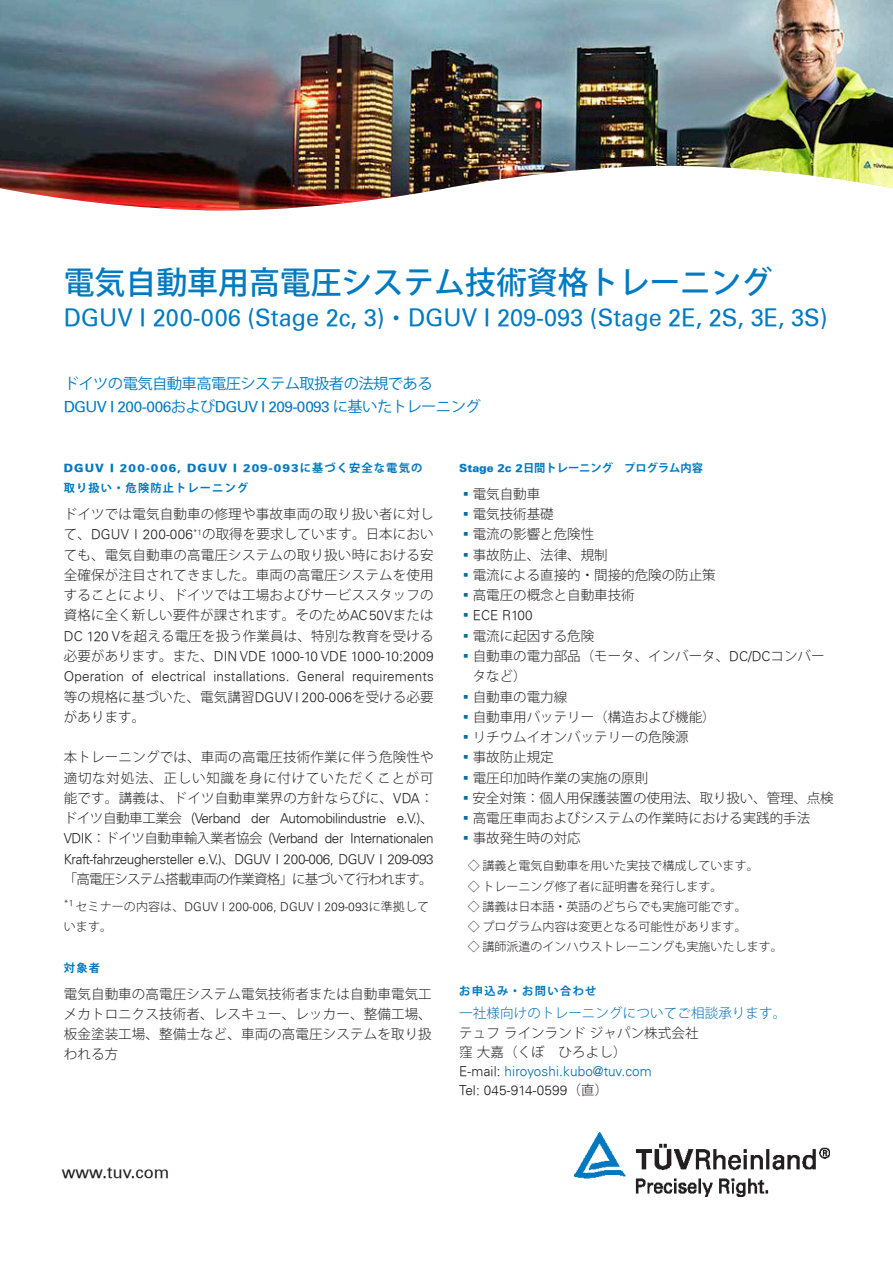
<style>
.page{position:relative;width:893px;height:1263px;background:#fff}
.page>*{position:absolute;margin:0;border:0;box-sizing:border-box;transform-origin:0 0}
.Header_line{font:500 31.5px "Koz Go Pro";color:#007ac2}
.Header_line-2{font:24px "Univers";color:#007ac2}
.t1{font:16.5px "Univers";color:#231f20}
.Header_line-3{font:15px "Univers";letter-spacing:-.04em;color:#007ac2}
.Header_line-4{font:15px "Koz Go Pro";letter-spacing:-.04em;color:#007ac2}
._03_Copy{font:300 13.5px/20.2px "Koz Go Pro";color:#231f20;text-align:justify}
._04_Copyheadline{font:300 13.5px/20.2px "Koz Go Pro";letter-spacing:.01em;color:#231f20;text-align:justify}
.t2{font:300 13.5px "Univers";letter-spacing:.01em;color:#026ca3}
.t3{font:300 13.5px "Univers";letter-spacing:.01em;color:#231f20}
.t4{font:300 13.5px "Koz Go Pro";letter-spacing:.01em;color:#0071b6}
.t5{font:300 12px "Koz Go Pro";color:#231f20}
.t6{font:300 12px/20.2px "Univers";letter-spacing:.01em;color:#231f20}
._04_Copyheadline-2{font:900 11.25px/20.2px "Univers";letter-spacing:.1em;color:#0079c2}
.t7{font:700 11.25px "Koz Go Pro";color:#007ac2}
.t8{font:700 11.25px "Koz Go Pro";letter-spacing:.12em;color:#007ac2}
._04_Copyheadline-3{font:700 11.25px "Koz Go Pro";color:#0079c2}
.s1{font-family:"Koz Min Pr 6 N"}
.s2{font-family:"Koz Go Pro"}
.s3{font-family:"Koz Go Pro";font-weight:700}
.s4{font-family:"Univers"}
.s5{font-family:"Univers";font-weight:900}
.s6{color:#026ca3}
.s7{font-family:"Koz Go Pro";color:#026ca3}
.s8{color:#231f20}
</style>
<div class="page">
<img style="left:0;top:0;width:893px;height:210px">
<img style="left:574px;top:1133px;width:255px;height:63px">
<p class="Header_line" style="left:64px;top:262px;width:710px">電気自動車用高電圧システム技術資格トレーニング</p>
<p class="Header_line-2" style="left:64px;top:303px;width:765px">DGUV I 200-006 (Stage 2c, 3)<span class="s1">・</span>DGUV I 209-093 (Stage 2E, 2S, 3E, 3S)</p>
<p class="Header_line-4" style="left:64px;top:374px;width:370px">ドイツの電気自動車高電圧システム取扱者の法規である</p>
<p class="Header_line-3" style="left:64px;top:397px;width:418px">DGUV I 200-006<span class="s2">および</span>DGUV I 209-0093 <span class="s2">に基いたトレーニング</span></p>
<p class="_04_Copyheadline-2" style="left:64px;top:458px;width:360px">DGUV I 200-006, DGUV I 209-093<span class="s3">に基づく安全な電気の取り扱い・危険防止トレーニング</span></p>
<p class="_03_Copy" style="left:64px;top:504px;width:371px">ドイツでは電気自動車の修理や事故車両の取り扱い者に対して、<span class="s4">DGUV I 200-006</span><sup>*1</sup>の取得を要求しています。日本においても、電気自動車の高電圧システムの取り扱い時における安全確保が注目されてきました。車両の高電圧システムを使用することにより、ドイツでは工場およびサービススタッフの資格に全く新しい要件が課されます。そのため<span class="s4">AC 50 V</span>または<span class="s4">DC 120 V</span>を超える電圧を扱う作業員は、特別な教育を受ける必要があります。また、<span class="s4">DIN VDE 1000-10 VDE 1000-10:2009<br>Operation of electrical installations. General requirements</span>等の規格に基づいた、電気講習<span class="s4">DGUV I 200-006</span>を受ける必要があります。</p>
<p class="_03_Copy" style="left:64px;top:747px;width:371px">本トレーニングでは、車両の高電圧技術作業に伴う危険性や適切な対処法、正しい知識を身に付けていただくことが可能です。講義は、ドイツ自動車業界の方針ならびに、<span class="s4">VDA</span>：ドイツ自動車工業会 (<span class="s4">Verband der Automobilindustrie e.V.</span>)、<span class="s4">VDIK</span>：ドイツ自動車輸入業者協会 (<span class="s4">Verband der Internationalen Kraft-fahrzeughersteller e.V.)</span>、<span class="s4">DGUV I 200-006, DGUV I 209-093</span>「高電圧システム搭載車両の作業資格」に基づいて行われます。</p>
<p class="t6" style="left:64px;top:896px;width:367px"><sup>*1</sup> <span class="s2">セミナーの内容は、</span>DGUV I 200-006, DGUV I 209-093<span class="s2">に準拠しています。</span></p>
<p class="_04_Copyheadline-3" style="left:64px;top:960px;width:38px">対象者</p>
<p class="_04_Copyheadline" style="left:64px;top:983px;width:370px">電気自動車の高電圧システム電気技術者または自動車電気工メカトロニクス技術者、レスキュー、レッカー、整備工場、板金塗装工場、整備士など、車両の高電圧システムを取り扱われる方</p>
<p class="t7" style="left:459px;top:461px;width:245px"><span class="s5">Stage 2c 2</span>日間トレーニング　プログラム内容</p>
<p class="_03_Copy" style="left:459px;top:484px;width:82px"><span class="s6">▪</span>電気自動車</p>
<p class="_03_Copy" style="left:459px;top:504px;width:96px"><span class="s6">▪</span>電気技術基礎</p>
<p class="_03_Copy" style="left:459px;top:524px;width:136px"><span class="s6">▪</span>電流の影響と危険性</p>
<p class="_03_Copy" style="left:459px;top:545px;width:150px"><span class="s6">▪</span>事故防止、法律、規制</p>
<p class="_03_Copy" style="left:459px;top:565px;width:258px"><span class="s6">▪</span>電流による直接的・間接的危険の防止策</p>
<p class="_03_Copy" style="left:459px;top:585px;width:177px"><span class="s6">▪</span>高電圧の概念と自動車技術</p>
<p class="t3" style="left:459px;top:607px;width:75px"><span class="s7">▪</span>ECE R100</p>
<p class="_03_Copy" style="left:459px;top:626px;width:136px"><span class="s6">▪</span>電流に起因する危険</p>
<p class="_03_Copy" style="left:459px;top:646px;width:367px"><span class="s6">▪</span>自動車の電力部品（モータ、インバータ、<span class="s4">DC/DC</span>コンバー　タなど）</p>
<p class="_03_Copy" style="left:459px;top:686px;width:109px"><span class="s6">▪</span>自動車の電力線</p>
<p class="_03_Copy" style="left:459px;top:707px;width:258px"><span class="s6">▪</span>自動車用バッテリー（構造および機能）</p>
<p class="_03_Copy" style="left:459px;top:727px;width:231px"><span class="s6">▪</span>リチウムイオンバッテリーの危険源</p>
<p class="_03_Copy" style="left:459px;top:747px;width:96px"><span class="s6">▪</span>事故防止規定</p>
<p class="_03_Copy" style="left:459px;top:767px;width:190px"><span class="s6">▪</span>電圧印加時作業の実施の原則</p>
<p class="_03_Copy" style="left:459px;top:788px;width:376px"><span class="s6">▪</span>安全対策：個人用保護装置の使用法、取り扱い、管理、点検</p>
<p class="_03_Copy" style="left:459px;top:808px;width:353px"><span class="s6">▪</span>高電圧車両およびシステムの作業時における実践的手法</p>
<p class="_03_Copy" style="left:459px;top:828px;width:123px"><span class="s6">▪</span>事故発生時の対応</p>
<p class="t5" style="left:468px;top:858px;width:292px">◇ 講義と電気自動車を用いた実技で構成しています。</p>
<p class="t5" style="left:468px;top:878px;width:256px">◇ トレーニング修了者に証明書を発行します。</p>
<p class="t5" style="left:468px;top:898px;width:280px">◇ 講義は日本語・英語のどちらでも実施可能です。</p>
<p class="t5" style="left:468px;top:919px;width:280px">◇ プログラム内容は変更となる可能性があります。</p>
<p class="t5" style="left:468px;top:939px;width:316px">◇ 講師派遣のインハウストレーニングも実施いたします。</p>
<p class="t8" style="left:459px;top:984px;width:139px">お申込み・お問い合わせ</p>
<p class="t4" style="left:459px;top:1005px;width:329px">一社様向けのトレーニングについてご相談承ります。</p>
<p class="_03_Copy" style="left:459px;top:1022px;width:241px">テュフラインランドジャパン株式会社</p>
<p class="_03_Copy" style="left:459px;top:1042px;width:169px">窪大嘉（くぼ　ひろよし）</p>
<p class="t2" style="left:459px;top:1062px;width:194px"><span class="s8">E-mail:</span> hiroyoshi.kubo@tuv.com</p>
<p class="t3" style="left:459px;top:1082px;width:150px">Tel: 045-914-0599<span class="s2">（直）</span></p>
<p class="t1" style="left:62px;top:1162px;width:109px">www.tuv.com</p>
</div>
